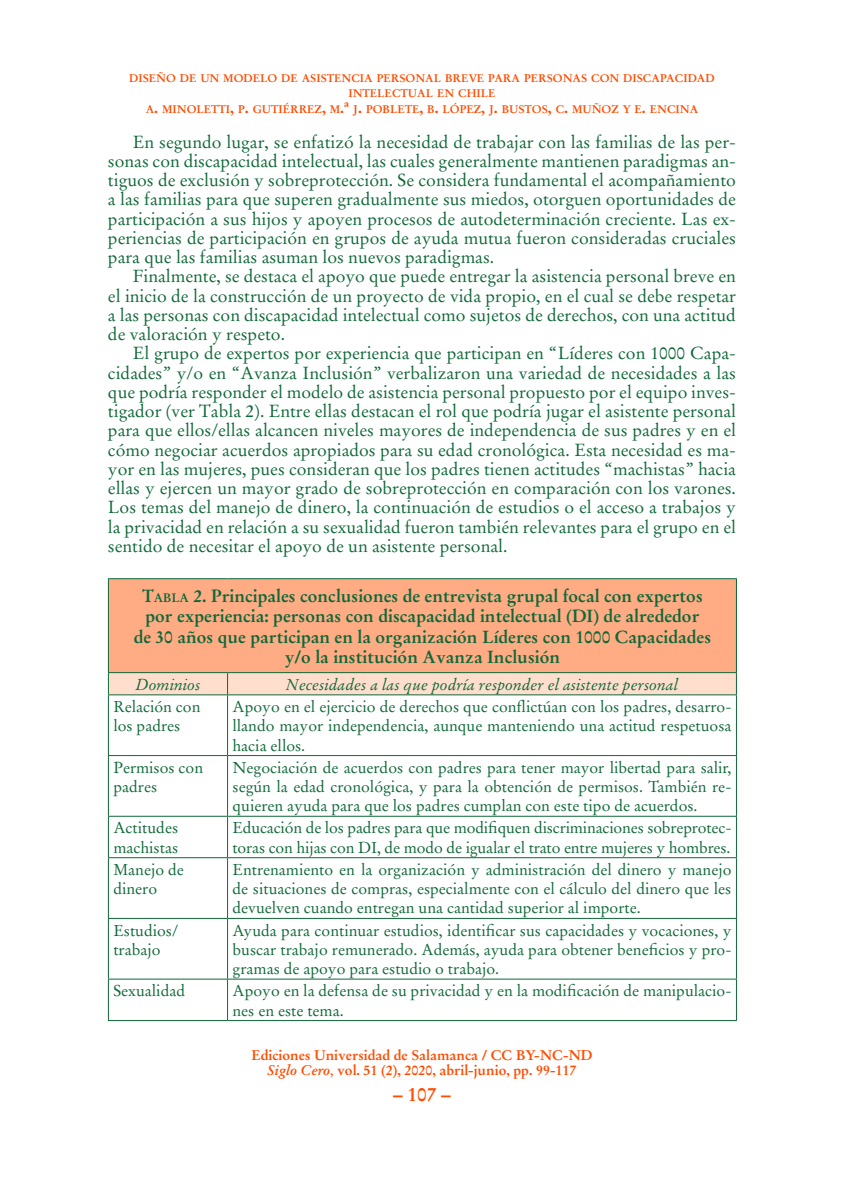
<style>
.page{position:relative;width:844px;height:1191px;background:#fff}
.page>*{position:absolute;margin:0;border:0;box-sizing:border-box;transform-origin:0 0}
.t1{font:700 19.25px "Stempel Garamond";color:#ff4c00}
.TEX_de_párrafo_N_par{font:17.5px/19.2px "Stempel Garamond";color:#0f6838;text-align:justify}
.TEX_de_párrafo_N_par-2{font:700 17.5px/20.1px "Stempel Garamond";color:#0f6838;text-align:center}
.t2{font:15.75px/19.2px "Stempel Garamond";color:#0f6838}
.t3{font:italic 15.75px "Stempel Garamond";color:#0f6838}
.t4{font:700 14px/15.8px "Stempel Garamond";color:#ff4c00;text-align:center}
.t5{font:700 11.03px/15.8px "Stempel Garamond";color:#ff4c00;text-align:center}
.s1{font-size:15.75px}
.s2{font-style:inherit}
.s3{font-size:12.25px}
.s4{font-style:italic}
.s5{font-weight:400}
</style>
<div class="page">
<div style="left:108px;top:578px;width:628px;height:94px;background:#ffac85"></div>
<hr style="left:108px;top:578px;width:119px;height:1px;background:#0f6838">
<hr style="left:108px;top:579px;width:1px;height:93px;background:#0f6838">
<hr style="left:227px;top:578px;width:509px;height:1px;background:#0f6838">
<hr style="left:735px;top:579px;width:1px;height:93px;background:#0f6838">
<svg style="left:108px;top:672px;width:628px;height:22px"></svg>
<hr style="left:108px;top:694px;width:119px;height:1px;background:#0f6838">
<hr style="left:108px;top:695px;width:1px;height:60px;background:#0f6838">
<hr style="left:227px;top:694px;width:509px;height:1px;background:#0f6838">
<hr style="left:227px;top:695px;width:1px;height:60px;background:#0f6838">
<hr style="left:735px;top:695px;width:1px;height:60px;background:#0f6838">
<hr style="left:108px;top:755px;width:119px;height:1px;background:#0f6838">
<hr style="left:108px;top:756px;width:1px;height:60px;background:#0f6838">
<hr style="left:227px;top:755px;width:509px;height:1px;background:#0f6838">
<hr style="left:227px;top:756px;width:1px;height:60px;background:#0f6838">
<hr style="left:735px;top:756px;width:1px;height:60px;background:#0f6838">
<hr style="left:108px;top:816px;width:119px;height:1px;background:#0f6838">
<hr style="left:108px;top:816px;width:1px;height:41px;background:#0f6838">
<hr style="left:227px;top:816px;width:509px;height:1px;background:#0f6838">
<hr style="left:227px;top:816px;width:1px;height:41px;background:#0f6838">
<hr style="left:735px;top:816px;width:1px;height:41px;background:#0f6838">
<hr style="left:108px;top:857px;width:119px;height:1px;background:#0f6838">
<hr style="left:108px;top:858px;width:1px;height:60px;background:#0f6838">
<hr style="left:227px;top:857px;width:509px;height:1px;background:#0f6838">
<hr style="left:227px;top:858px;width:1px;height:60px;background:#0f6838">
<hr style="left:735px;top:858px;width:1px;height:60px;background:#0f6838">
<hr style="left:108px;top:918px;width:119px;height:1px;background:#0f6838">
<hr style="left:108px;top:919px;width:1px;height:59px;background:#0f6838">
<hr style="left:227px;top:918px;width:509px;height:1px;background:#0f6838">
<hr style="left:227px;top:919px;width:1px;height:59px;background:#0f6838">
<hr style="left:735px;top:919px;width:1px;height:59px;background:#0f6838">
<hr style="left:108px;top:978px;width:119px;height:1px;background:#0f6838">
<hr style="left:108px;top:979px;width:1px;height:41px;background:#0f6838">
<hr style="left:227px;top:978px;width:509px;height:1px;background:#0f6838">
<hr style="left:227px;top:979px;width:1px;height:41px;background:#0f6838">
<hr style="left:735px;top:979px;width:1px;height:41px;background:#0f6838">
<hr style="left:108px;top:1020px;width:119px;height:1px;background:#0f6838">
<hr style="left:227px;top:1020px;width:509px;height:1px;background:#0f6838">
<p class="t5" style="left:129px;top:70px;width:586px">DISEÑO DE UN MODELO DE ASISTENCIA PERSONAL BREVE PARA PERSONAS CON DISCAPACIDAD<br>INTELECTUAL EN CHILE<br>A<span class="s1">.</span> MINOLETTI<span class="s1">,</span> P<span class="s1">.</span> GUTIÉRREZ<span class="s1">,</span> M<span class="s1">.ª</span> J<span class="s1">.</span> POBLETE<span class="s1">,</span> B<span class="s1">.</span> LÓPEZ<span class="s1">,</span> J<span class="s1">.</span> BUSTOS<span class="s1">,</span> C<span class="s1">.</span> MUÑOZ Y E<span class="s1">.</span> ENCINA</p>
<p class="TEX_de_párrafo_N_par" style="left:108px;top:132px;width:629px;text-indent:25px">En segundo lugar, se enfatizó la necesidad de trabajar con las familias de las per&shy;sonas con discapacidad intelectual, las cuales generalmente mantienen paradigmas an&shy;tiguos de exclusión y sobreprotección. Se considera fundamental el acompañamiento a las familias para que superen gradualmente sus miedos, otorguen oportunidades de participación a sus hijos y apoyen procesos de autodeterminación creciente. Las ex&shy;periencias de participación en grupos de ayuda mutua fueron consideradas cruciales para que las familias asuman los nuevos paradigmas.</p>
<p class="TEX_de_párrafo_N_par" style="left:108px;top:267px;width:629px;text-indent:25px">Finalmente, se destaca el apoyo que puede entregar la asistencia personal breve en el inicio de la construcción de un proyecto de vida propio, en el cual se debe respetar a las personas con discapacidad intelectual como sujetos de derechos, con una actitud de valoración y respeto.</p>
<p class="TEX_de_párrafo_N_par" style="left:108px;top:344px;width:629px;text-indent:25px">El grupo de expertos por experiencia que participan en “Líderes con 1000 Capa&shy;cidades” y/o en “Avanza Inclusión” verbalizaron una variedad de necesidades a las que podría responder el modelo de asistencia personal propuesto por el equipo inves&shy;tigador (ver Tabla 2). Entre ellas destacan el rol que podría jugar el asistente personal para que ellos/ellas alcancen niveles mayores de independencia de sus padres y en el cómo negociar acuerdos apropiados para su edad cronológica. Esta necesidad es ma&shy;yor en las mujeres, pues consideran que los padres tienen actitudes “machistas” hacia ellas y ejercen un mayor grado de sobreprotección en comparación con los varones.<br>Los temas del manejo de dinero, la continuación de estudios o el acceso a trabajos y la privacidad en relación a su sexualidad fueron también relevantes para el grupo en el sentido de necesitar el apoyo de un asistente personal.</p>
<p class="TEX_de_párrafo_N_par-2" style="left:134px;top:586px;width:579px"><span class="s2">T</span><span class="s3">ABLA</span> 2. Principales conclusiones de entrevista grupal focal con expertos por experiencia: personas con discapacidad intelectual (DI) de alrededor<br>de 30 años que participan en la organización Líderes con 1000 Capacidades y/o la institución Avanza Inclusión</p>
<p class="t3" style="left:135px;top:675px;width:66px">Dominios</p>
<p class="t3" style="left:286px;top:675px;width:393px">Necesidades a las que podría responder el asistente personal</p>
<p class="t2" style="left:113px;top:697px;width:89px">Relación con los padres</p>
<p class="t2" style="left:232px;top:697px;width:500px;text-align:justify">Apoyo en el ejercicio de derechos que conflictúan con los padres, desarro&shy;llando mayor independencia, aunque manteniendo una actitud respetuosa hacia ellos.</p>
<p class="t2" style="left:113px;top:758px;width:91px">Permisos con padres</p>
<p class="t2" style="left:232px;top:758px;width:500px;text-align:justify">Negociación de acuerdos con padres para tener mayor libertad para salir, según la edad cronológica, y para la obtención de permisos. También re&shy;quieren ayuda para que los padres cumplan con este tipo de acuerdos.</p>
<p class="t2" style="left:113px;top:818px;width:66px">Actitudes machistas</p>
<p class="t2" style="left:232px;top:818px;width:500px">Educación de los padres para que modifiquen discriminaciones sobreprotec&shy;toras con hijas con DI, de modo de igualar el trato entre mujeres y hombres.</p>
<p class="t2" style="left:113px;top:860px;width:72px">Manejo de dinero</p>
<p class="t2" style="left:232px;top:860px;width:500px;text-align:justify">Entrenamiento en la organización y administración del dinero y manejo de situaciones de compras, especialmente con el cálculo del dinero que les devuelven cuando entregan una cantidad superior al importe.</p>
<p class="t2" style="left:113px;top:920px;width:66px">Estudios/ trabajo</p>
<p class="t2" style="left:232px;top:920px;width:500px;text-align:justify">Ayuda para continuar estudios, identificar sus capacidades y vocaciones, y buscar trabajo remunerado. Además, ayuda para obtener beneficios y pro&shy;gramas de apoyo para estudio o trabajo.</p>
<p class="t2" style="left:113px;top:981px;width:73px">Sexualidad</p>
<p class="t2" style="left:232px;top:981px;width:500px">Apoyo en la defensa de su privacidad y en la modificación de manipulacio&shy;nes en este tema.</p>
<p class="t4" style="left:251px;top:1046px;width:342px">Ediciones Universidad de Salamanca / CC BY-NC-ND<br><span class="s4">Siglo Cero</span><span class="s5">,</span> vol. 51 (2), 2020, abril-junio, pp. 99-117</p>
<p class="t1" style="left:393px;top:1082px;width:59px">– 107 –</p>
</div>
